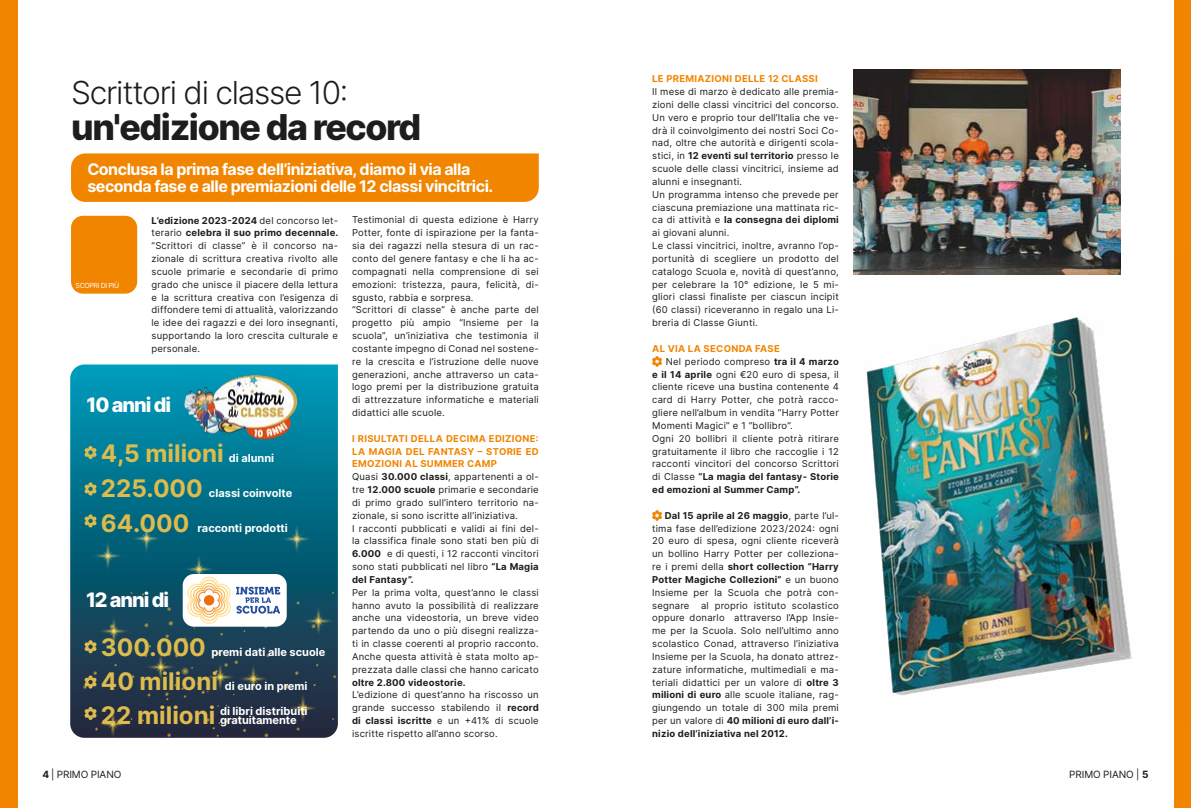
<style>
.page{position:relative;width:1191px;height:808px;background:#fff}
.page>*{position:absolute;margin:0;border:0;box-sizing:border-box;transform-origin:0 0}
.t1{font:800 35.6px "Inter";letter-spacing:-.04em;color:#1d1d1b}
.t2{font:300 31.7px "Inter";letter-spacing:-.04em;color:#1d1d1b}
.t3{font:700 24.2px "Inter";color:#debb4d}
.t4{font:800 19.9px "Inter";letter-spacing:-.05em;color:#fff}
.t5{font:700 16px/17px "Inter";letter-spacing:-.03em;color:#fff}
.t6{font:700 11px/9px "Inter";color:#fff}
.t7{font:10px "Inter";letter-spacing:-.01em;color:#1d1d1b}
.t8{font:9.5px/12.8px "Inter";letter-spacing:.02em;color:#1d1d1b;text-align:justify}
.t9{font:700 9.5px "Inter";letter-spacing:.02em;color:#1d1d1b}
.t10{font:700 9.5px "Inter";letter-spacing:.03em;color:#f18500}
.t11{font:7px "Inter";letter-spacing:-.05em;color:#fff}
.s1{font-weight:700}
.s2{font-weight:700;color:#f18500}
.s3{font-size:11px;color:#fff}
.s4{font-size:24.2px;color:#debb4d}
.s5{font-weight:400}
</style>
<div class="page">
<div style="left:0;top:0;width:18px;height:808px;background:#f18500"></div>
<div style="left:1174px;top:0;width:17px;height:808px;background:#f18500"></div>
<svg style="left:70px;top:364px;width:268px;height:374px;background:#037a95"></svg>
<div style="left:71px;top:153px;width:468px;height:49px;background:#f18500"></div>
<svg style="left:652px;top:356px;width:10px;height:11px"></svg>
<svg style="left:652px;top:510px;width:10px;height:11px"></svg>
<img style="left:177px;top:364px;width:124px;height:101px">
<img style="left:866px;top:254px;width:266px;height:442px">
<svg style="left:84px;top:446px;width:13px;height:13px"></svg>
<svg style="left:84px;top:482px;width:13px;height:13px"></svg>
<svg style="left:82px;top:514px;width:254px;height:224px;background:#2c5768"></svg>
<img style="left:853px;top:69px;width:267px;height:206px">
<div style="left:71px;top:216px;width:66px;height:78px;background:#f18500;border-radius:12px"></div>
<h2 class="t2" style="left:71px;top:70px;width:279px">Scrittori di classe 10:</h2>
<h1 class="t1" style="left:71px;top:100px;width:352px">un'edizione da record</h1>
<h3 class="t5" style="left:87px;top:160px;width:407px">Conclusa la prima fase dell’iniziativa, diamo il via alla seconda fase e alle premiazioni delle 12 classi vincitrici.</h3>
<p class="t8" style="left:151px;top:213px;width:188px"><span class="s1">L’edizione 2023-2024</span> del concorso let&shy;terario <span class="s1">celebra il suo primo decennale. </span>“Scrittori di classe” è il concorso na&shy;zionale di scrittura creativa rivolto alle scuole primarie e secondarie di primo grado che unisce il piacere della lettura e la scrittura creativa con l’esigenza di diffondere temi di attualità, valorizzando le idee dei ragazzi e dei loro insegnanti, supportando la loro crescita culturale e personale.</p>
<p class="t8" style="left:352px;top:213px;width:188px;text-align:left">Testimonial di questa edizione è Harry Potter, fonte di ispirazione per la fanta&shy;sia dei ragazzi nella stesura di un rac&shy;conto del genere fantasy e che li ha ac&shy;compagnati nella comprensione di sei emozioni: tristezza, paura, felicità, di&shy;sgusto, rabbia e sorpresa.<br>“Scrittori di classe” è anche parte del progetto più ampio “Insieme per la scuola”, un’iniziativa che testimonia il costante impegno di Conad nel sostene&shy;re la crescita e l’istruzione delle nuove generazioni, anche attraverso un cata&shy;logo premi per la distribuzione gratuita di attrezzature informatiche e materiali didattici alle scuole.</p>
<p class="t8" style="left:352px;top:432px;width:188px;text-align:left"><span class="s2">I RISULTATI DELLA DECIMA EDIZIONE:<br>LA MAGIA DEL FANTASY – STORIE ED EMOZIONI AL SUMMER CAMP<br></span>Quasi <span class="s1">30.000 classi</span>, appartenenti a ol&shy;tre <span class="s1">12.000 scuole</span> primarie e secondarie di primo grado sull’intero territorio na&shy;zionale, si sono iscritte all’iniziativa.<br>I racconti pubblicati e validi ai fini del&shy;la classifica finale sono stati ben più di <span class="s1">6.000</span> e di questi, i 12 racconti vincitori sono stati pubblicati nel libro <span class="s1">“La Magia del Fantasy”.</span></p>
<p class="t8" style="left:352px;top:586px;width:188px">Per la prima volta, quest’anno le classi hanno avuto la possibilità di realizzare anche una videostoria, un breve video partendo da uno o più disegni realizza&shy;ti in classe coerenti al proprio racconto.<br>Anche questa attività è stata molto ap&shy;prezzata dalle classi che hanno caricato</p>
<p class="t9" style="left:352px;top:675px;width:115px">oltre 2.800 videostorie.</p>
<p class="t8" style="left:352px;top:688px;width:188px">L’edizione di quest’anno ha riscosso un grande successo stabilendo il <span class="s1">record di classi iscritte</span> e un +41% di scuole iscritte rispetto all’anno scorso.</p>
<p class="t11" style="left:76px;top:280px;width:45px">SCOPRI DI PIÙ</p>
<h3 class="t4" style="left:86px;top:389px;width:86px">10 anni di</h3>
<h3 class="t3" style="left:101px;top:435px;width:175px">4,5 milioni <span class="s3">di alunni</span></h3>
<p class="t6" style="left:101px;top:488px;width:193px"><span class="s4">225.000</span> classi coinvolte</p>
<p class="t6" style="left:101px;top:523px;width:188px"><span class="s4">64.000</span> racconti prodotti</p>
<h3 class="t4" style="left:86px;top:585px;width:85px">12 anni di</h3>
<p class="t6" style="left:101px;top:647px;width:226px"><span class="s4">300.000</span> premi dati alle scuole</p>
<p class="t6" style="left:101px;top:681px;width:208px"><span class="s4">40 milioni</span> di euro in premi</p>
<p class="t6" style="left:220px;top:706px;width:89px;text-indent:-119px"><span class="s4">22 milioni</span> di libri distribuiti gratuitamente</p>
<p class="t10" style="left:652px;top:72px;width:167px">LE PREMIAZIONI DELLE 12 CLASSI</p>
<p class="t8" style="left:652px;top:85px;width:188px;text-align:left">Il mese di marzo è dedicato alle premia&shy;zioni delle classi vincitrici del concorso.<br>Un vero e proprio tour dell’Italia che ve&shy;drà il coinvolgimento dei nostri Soci Co&shy;nad, oltre che autorità e dirigenti scola&shy;stici, in <span class="s1">12 eventi sul territorio</span> presso le scuole delle classi vincitrici, insieme ad alunni e insegnanti.<br>Un programma intenso che prevede per ciascuna premiazione una mattinata ric&shy;ca di attività e <span class="s1">la consegna dei diplomi </span>ai giovani alunni.<br>Le classi vincitrici, inoltre, avranno l’op&shy;portunità di scegliere un prodotto del catalogo Scuola e, novità di quest’anno, per celebrare la 10° edizione, le 5 mi&shy;gliori classi finaliste per ciascun incipit (60 classi) riceveranno in regalo una Li&shy;breria di Classe Giunti.</p>
<p class="t10" style="left:652px;top:341px;width:129px">AL VIA LA SECONDA FASE</p>
<p class="t8" style="left:666px;top:355px;width:175px">Nel periodo compreso <span class="s1">tra il 4 marzo</span></p>
<p class="t8" style="left:652px;top:367px;width:188px"><span class="s1">e il 14 aprile</span> ogni €20 euro di spesa, il</p>
<p class="t8" style="left:652px;top:380px;width:188px">cliente riceve una bustina contenente 4</p>
<p class="t8" style="left:652px;top:393px;width:188px">card di Harry Potter, che potrà racco-</p>
<p class="t8" style="left:652px;top:406px;width:188px">gliere nell’album in vendita “Harry Potter</p>
<p class="t8" style="left:652px;top:419px;width:142px">Momenti Magici” e 1 “bollibro”.</p>
<p class="t8" style="left:652px;top:432px;width:188px">Ogni 20 bollibri il cliente potrà ritirare</p>
<p class="t8" style="left:652px;top:444px;width:188px">gratuitamente il libro che raccoglie i 12</p>
<p class="t8" style="left:652px;top:457px;width:188px">racconti vincitori del concorso Scrittori</p>
<p class="t9" style="left:652px;top:470px;width:188px"><span class="s5">di Classe</span> “La magia del fantasy- Storie</p>
<p class="t9" style="left:652px;top:482px;width:150px">ed emozioni al Summer Camp”.</p>
<p class="t8" style="left:652px;top:509px;width:188px;text-indent:12px"><span class="s1">Dal 15 aprile al 26 maggio</span>, parte l’ul&shy;tima fase dell’edizione 2023/2024: ogni 20 euro di spesa, ogni cliente riceverà un bollino Harry Potter per colleziona&shy;re i premi della <span class="s1">short collection “Harry Potter Magiche Collezioni”</span> e un buono Insieme per la Scuola che potrà con&shy;segnare al proprio istituto scolastico oppure donarlo attraverso l’App Insie&shy;me per la Scuola. Solo nell’ultimo anno scolastico Conad, attraverso l’iniziativa Insieme per la Scuola, ha donato attrez&shy;zature informatiche, multimediali e ma&shy;teriali didattici per un valore di <span class="s1">oltre 3 milioni di euro</span> alle scuole italiane, rag&shy;giungendo un totale di 300 mila premi per un valore di <span class="s1">40 milioni di euro dall’i&shy;nizio dell’iniziativa nel 2012.</span></p>
<p class="t7" style="left:43px;top:767px;width:80px"><span class="s1">4</span> | PRIMO PIANO</p>
<p class="t7" style="left:1069px;top:767px;width:81px">PRIMO PIANO | <span class="s1">5</span></p>
</div>
